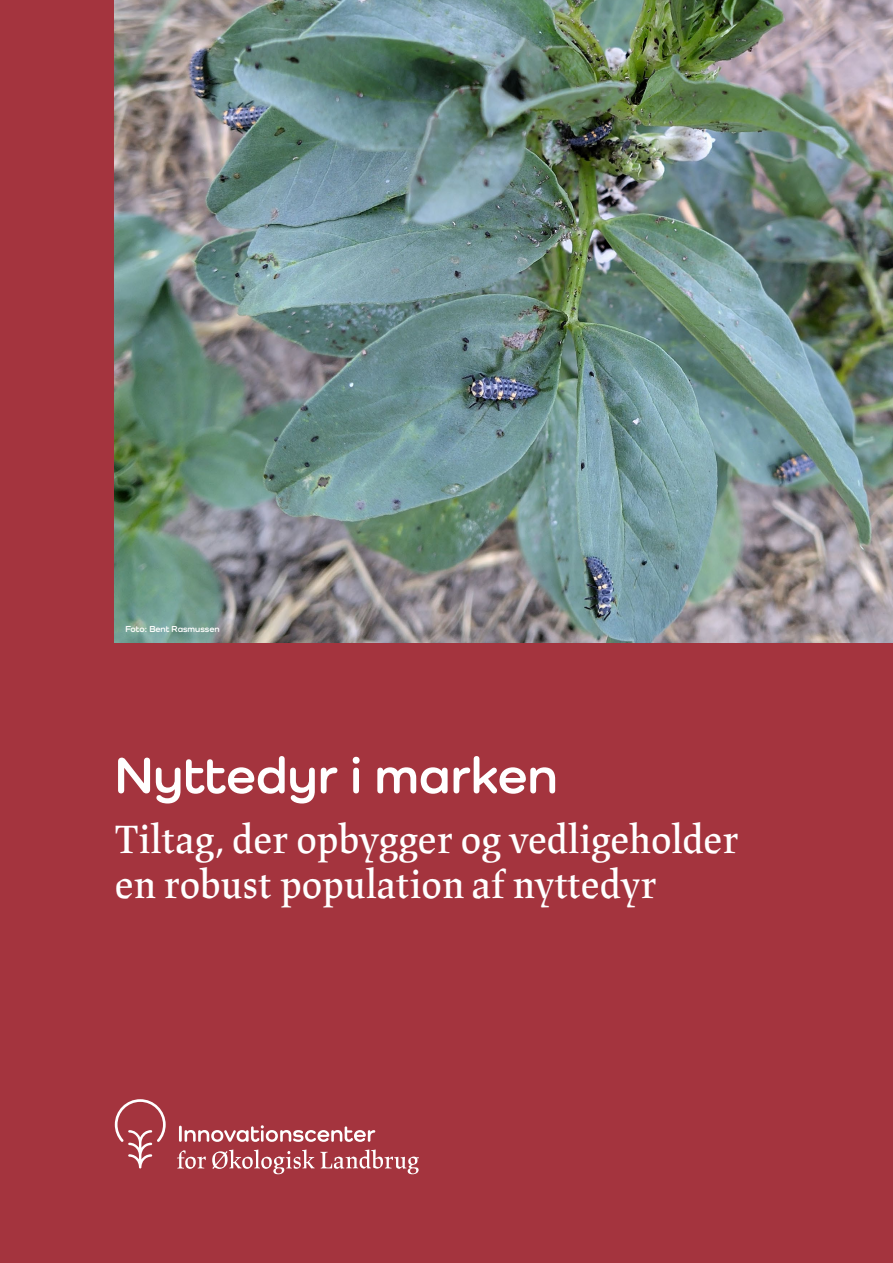
<style>
.page{position:relative;width:893px;height:1263px;background:#a4343e}
.page>*{position:absolute;margin:0;border:0;box-sizing:border-box;transform-origin:0 0}
.t1{font:700 52.5px "Como";color:#fff}
.t2{font:600 40.5px/45px "Lapture Display";color:#fff}
.t3{font:700 9px "Como";color:#fff}
</style>
<div class="page">
<svg style="left:115px;top:1099px;width:51px;height:69px"></svg>
<hr style="left:179px;top:1126px;width:3px;height:16px;background:#fff">
<svg style="left:185px;top:1125px;width:190px;height:17px"></svg>
<svg style="left:177px;top:1150px;width:29px;height:19px"></svg>
<svg style="left:212px;top:1149px;width:207px;height:25px"></svg>
<img style="left:115px;top:0;width:778px;height:642px">
<p class="t3" style="left:125px;top:623px;width:96px">Foto: Bent Rasmussen</p>
<p class="t1" style="left:115px;top:743px;width:444px">Nyttedyr i marken</p>
<p class="t2" style="left:115px;top:817px;width:626px">Tiltag, der opbygger og vedligeholder en robust population af nyttedyr</p>
</div>
